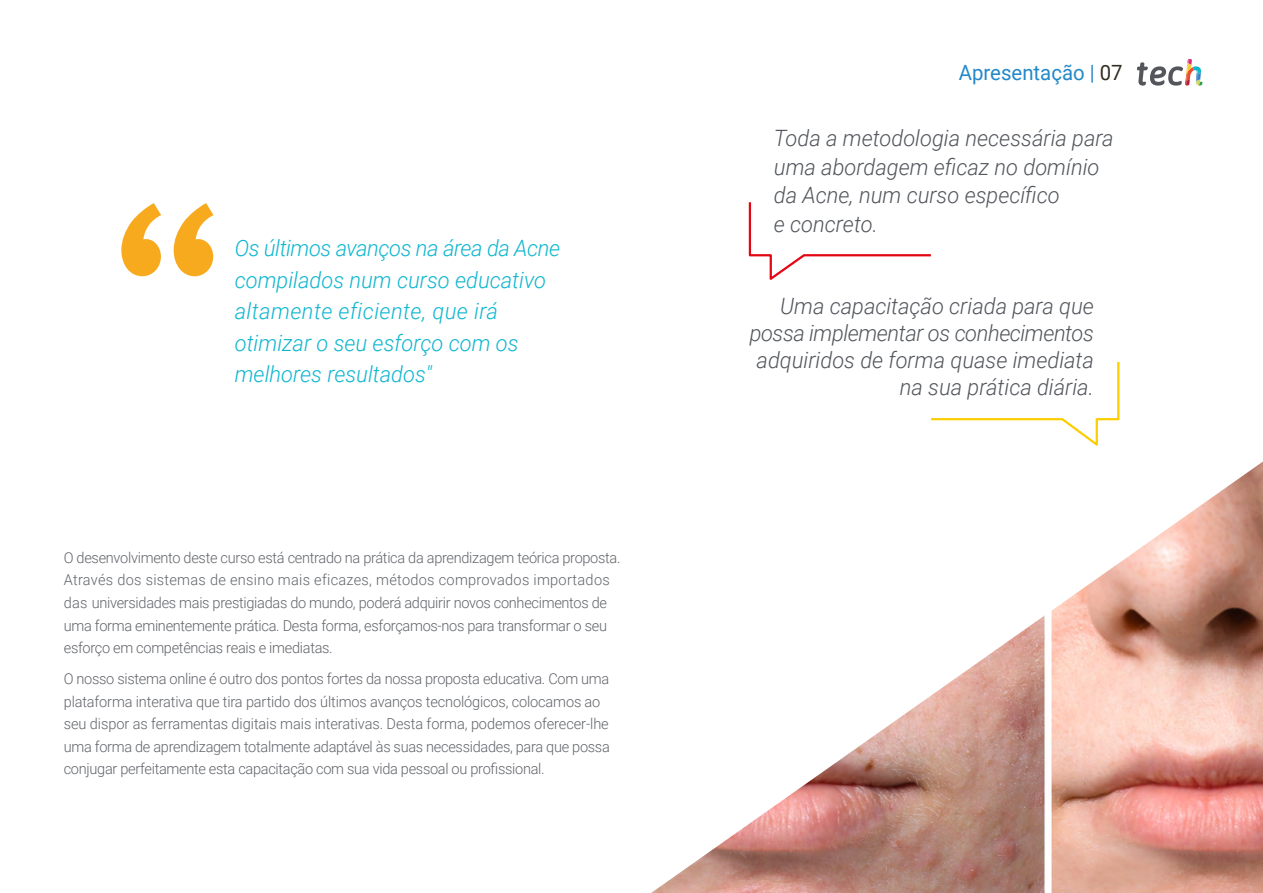
<style>
.page{position:relative;width:1263px;height:893px;background:#fff}
.page>*{position:absolute;margin:0;border:0;box-sizing:border-box;transform-origin:0 0}
.t1{font:italic 300 22.5px/27px "Roboto";color:#52555b;text-align:right}
.t2{font:italic 300 22.5px/31.5px "Roboto";color:#0fb6cf}
.t3{font:21px "Roboto";color:#2488c9}
.t4{font:300 15px/22.5px "Roboto";letter-spacing:-.02em;color:#61646a}
.s1{color:#312e20}
</style>
<div class="page">
<img style="left:651px;top:461px;width:612px;height:432px">
<svg style="left:1137px;top:59px;width:65px;height:27px"></svg>
<svg style="left:121px;top:203px;width:92px;height:73px"></svg>
<svg style="left:931px;top:361px;width:189px;height:85px"></svg>
<svg style="left:748px;top:202px;width:183px;height:78px"></svg>
<h1 class="t2" style="left:235px;top:232px;width:327px">Os últimos avanços na área da Acne compilados num curso educativo altamente eficiente, que irá otimizar o seu esforço com os melhores resultados"</h1>
<p class="t4" style="left:64px;top:546px;width:558px">O desenvolvimento deste curso está centrado na prática da aprendizagem teórica proposta.<br>Através dos sistemas de ensino mais eficazes, métodos comprovados importados das universidades mais prestigiadas do mundo, poderá adquirir novos conhecimentos de uma forma eminentemente prática. Desta forma, esforçamos-nos para transformar o seu esforço em competências reais e imediatas.</p>
<p class="t4" style="left:64px;top:667px;width:547px">O nosso sistema online é outro dos pontos fortes da nossa proposta educativa. Com uma plataforma interativa que tira partido dos últimos avanços tecnológicos, colocamos ao seu dispor as ferramentas digitais mais interativas. Desta forma, podemos oferecer-lhe uma forma de aprendizagem totalmente adaptável às suas necessidades, para que possa conjugar perfeitamente esta capacitação com sua vida pessoal ou profissional.</p>
<h2 class="t3" style="left:959px;top:57px;width:165px">Apresentação | <span class="s1">07</span></h2>
<h1 class="t1" style="left:774px;top:123px;width:341px;line-height:28.5px;text-align:left">Toda a metodologia necessária para uma abordagem eficaz no domínio da Acne, num curso específico<br>e concreto.</h1>
<h1 class="t1" style="left:750px;top:292px;width:346px">Uma capacitação criada para que possa implementar os conhecimentos adquiridos de forma quase imediata na sua prática diária.</h1>
</div>
